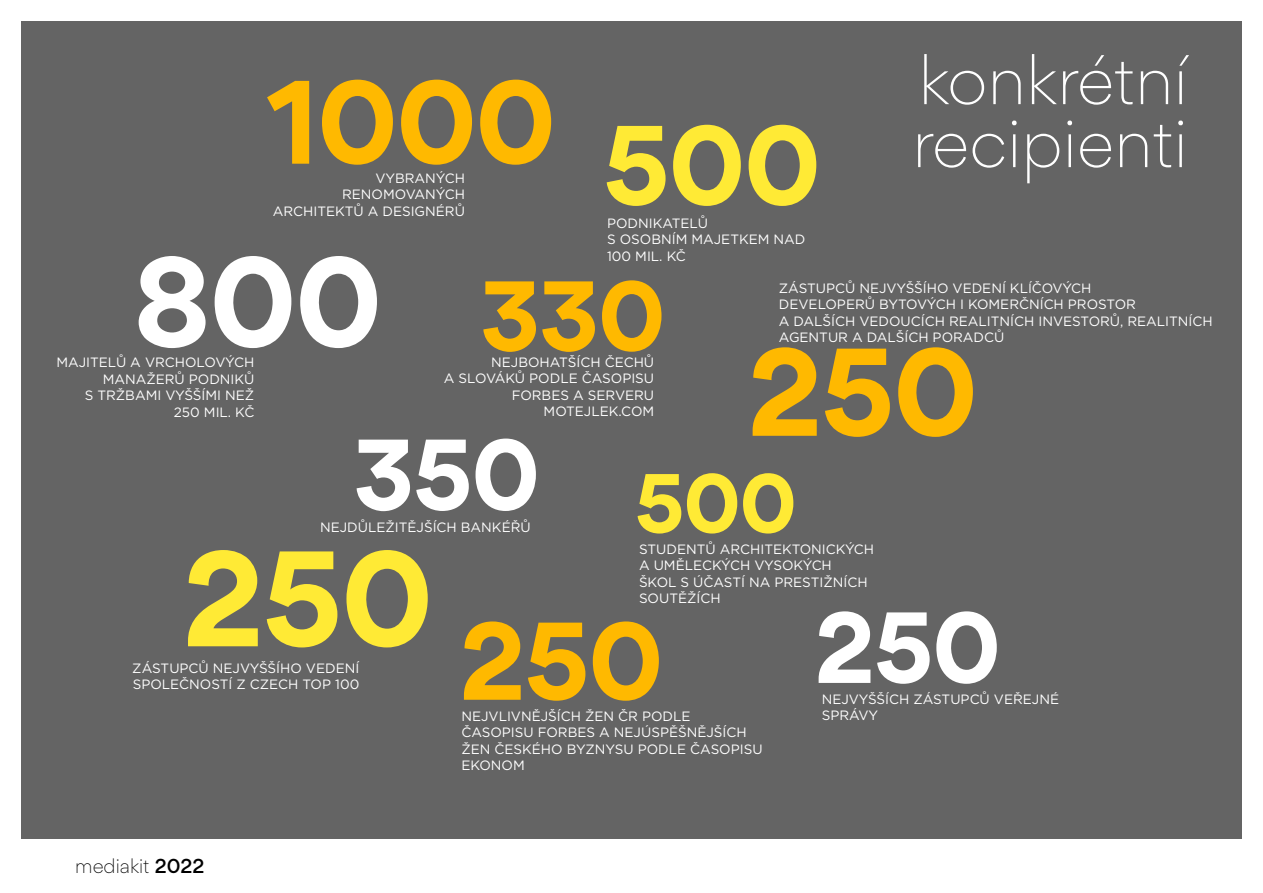
<style>
.page{position:relative;width:1263px;height:893px;background:#fff}
.page>*{position:absolute;margin:0;border:0;box-sizing:border-box;transform-origin:0 0}
.t1{font:700 121.05px "Gordita";color:#ffea35}
.t2{font:700 114.45px "Gordita";color:#fff}
.t3{font:700 111.3px "Gordita";color:#ffb900}
.t4{font:700 105.75px "Gordita";color:#ffb900}
.t5{font:700 100.95px "Gordita";color:#ffea35}
.t6{font:700 98.55px "Gordita";color:#ffb900}
.t7{font:700 90px "Gordita";letter-spacing:-.02em;color:#fff}
.t8{font:700 88.65px "Gordita";color:#ffb900}
.t9{font:700 75px "Gordita";color:#ffea35}
.t10{font:300 61.5px/63px "Gordita";color:#fff}
.t11{font:300 18px "Gordita";color:#000}
.t12{font:13.5px/16.5px "Gotham";color:#fff}
.s1{font-weight:500}
</style>
<div class="page">
<div style="left:21px;top:21px;width:1221px;height:818px;background:#646464"></div>
<h3 class="t10" style="left:912px;top:46px;width:277px">konkrétní recipienti</h3>
<h3 class="t4" style="left:267px;top:38px;width:291px">1000</h3>
<h3 class="t5" style="left:603px;top:85px;width:220px">500</h3>
<p class="t12" style="left:273px;top:170px;width:194px;text-align:right">VYBRANÝCH<br>RENOMOVANÝCH<br>ARCHITEKTŮ A DESIGNÉRŮ</p>
<p class="t12" style="left:607px;top:214px;width:200px">PODNIKATELŮ<br>S OSOBNÍM MAJETKEM NAD<br>100 MIL. KČ</p>
<h2 class="t2" style="left:133px;top:211px;width:251px">800</h2>
<p class="t12" style="left:779px;top:280px;width:435px">ZÁSTUPCŮ NEJVYŠŠÍHO VEDENÍ KLÍČOVÝCH<br>DEVELOPERŮ BYTOVÝCH I KOMERČNÍCH PROSTOR<br>A DALŠÍCH VEDOUCÍCH REALITNÍCH INVESTORŮ, REALITNÍCH AGENTUR A DALŠÍCH PORADCŮ</p>
<h3 class="t8" style="left:480px;top:246px;width:188px">330</h3>
<h3 class="t3" style="left:747px;top:304px;width:232px">250</h3>
<p class="t12" style="left:444px;top:354px;width:212px;text-align:right">NEJBOHATŠÍCH ČECHŮ<br>A SLOVÁKŮ PODLE ČASOPISU<br>FORBES A SERVERU<br>MOTEJLEK.COM</p>
<p class="t12" style="left:56px;top:354px;width:199px;text-align:right">MAJITELŮ A VRCHOLOVÝCH<br>MANAŽERŮ PODNIKŮ<br>S TRŽBAMI VYŠŠÍMI NEŽ<br>250 MIL. KČ</p>
<h3 class="t7" style="left:353px;top:403px;width:189px">350</h3>
<h3 class="t9" style="left:635px;top:444px;width:164px">500</h3>
<p class="t12" style="left:320px;top:518px;width:212px">NEJDŮLEŽITĚJŠÍCH BANKÉŘŮ</p>
<h1 class="t1" style="left:182px;top:503px;width:253px">250</h1>
<p class="t12" style="left:132px;top:660px;width:228px">ZÁSTUPCŮ NEJVYŠŠÍHO VEDENÍ<br>SPOLEČNOSTÍ Z CZECH TOP 100</p>
<p class="t12" style="left:639px;top:541px;width:237px">STUDENTŮ ARCHITEKTONICKÝCH<br>A UMĚLECKÝCH VYSOKÝCH<br>ŠKOL S ÚČASTÍ NA PRESTIŽNÍCH<br>SOUTĚŽÍCH</p>
<h3 class="t6" style="left:459px;top:583px;width:206px">250</h3>
<p class="t12" style="left:461px;top:708px;width:303px">NEJVLIVNĚJŠÍCH ŽEN ČR PODLE<br>ČASOPISU FORBES A NEJÚSPĚŠNĚJŠÍCH<br>ŽEN ČESKÉHO BYZNYSU PODLE ČASOPISU<br>EKONOM</p>
<h3 class="t7" style="left:814px;top:576px;width:188px">250</h3>
<p class="t12" style="left:822px;top:690px;width:239px">NEJVYŠŠÍCH ZÁSTUPCŮ VEŘEJNÉ<br>SPRÁVY</p>
<h3 class="t11" style="left:75px;top:853px;width:131px">mediakit <span class="s1">2022</span></h3>
</div>
